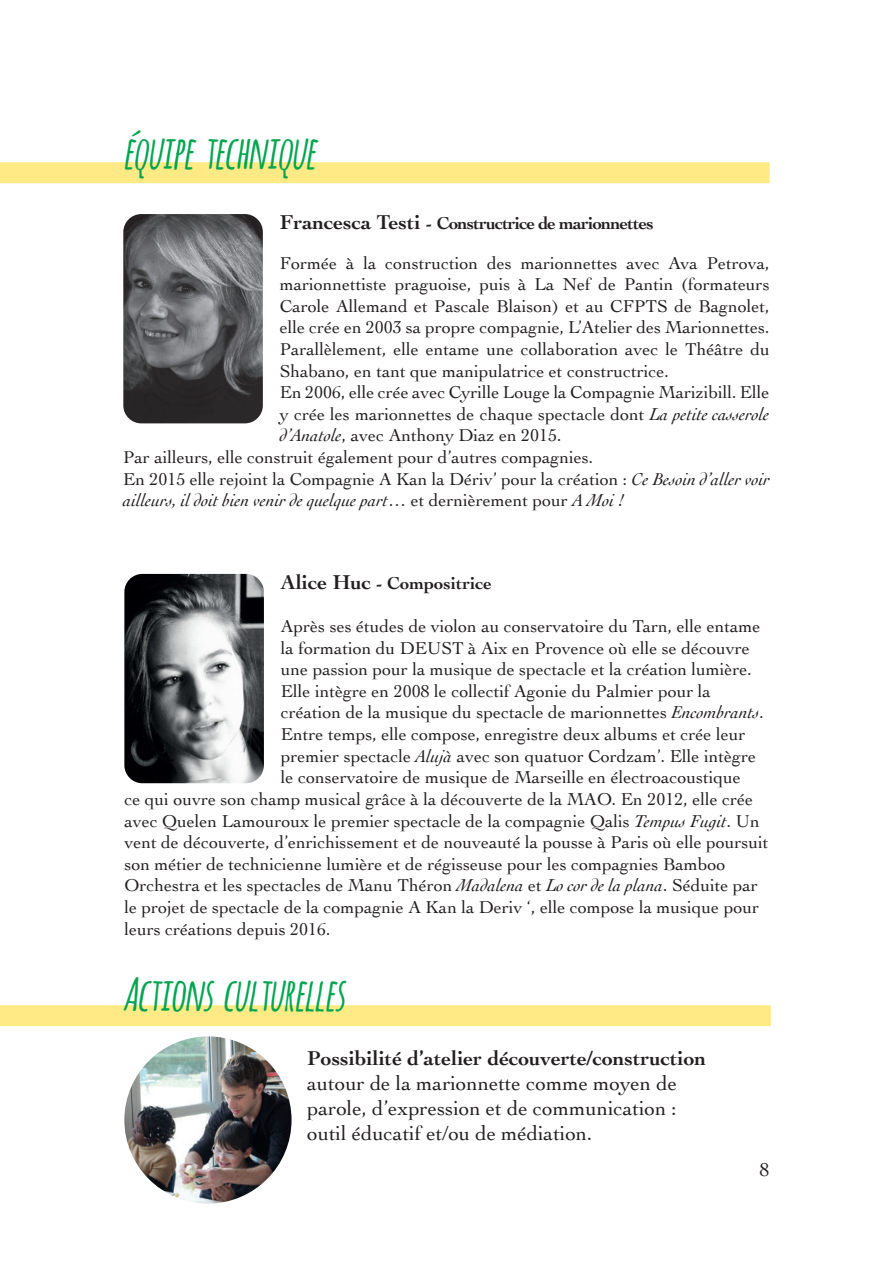
<style>
.page{position:relative;width:893px;height:1263px;background:#fff}
.page>*{position:absolute;margin:0;border:0;box-sizing:border-box;transform-origin:0 0}
.t1{font:italic 700 45px "Amatic";color:#00a54f}
.t2{font:21px/25.2px "Cochin";color:#231f20;text-align:justify}
.t3{font:700 21px "Cochin";color:#231f20}
.t4{font:19.5px "Cochin";color:#231f20}
.t5{font:18px "Cochin";color:#231f20}
.t6{font:italic 18px "Cochin";color:#231f20}
.t7{font:700 18px "Cochin";letter-spacing:-.04em;color:#231f20}
.t8{font:700 18px "Cochin";color:#231f20}
.s1{font-size:21px}
.s2{font-style:italic}
.s3{font-style:normal}
</style>
<div class="page">
<div style="left:0;top:162px;width:770px;height:21px;background:#ffea85"></div>
<img style="left:123px;top:214px;width:140px;height:209px">
<div style="left:0;top:1005px;width:771px;height:21px;background:#ffea85"></div>
<img style="left:124px;top:1036px;width:168px;height:167px;border-radius:84px">
<img style="left:124px;top:574px;width:140px;height:209px">
<h1 class="t1" style="left:123px;top:120px;width:203px">équipetechnique</h1>
<p class="t7" style="left:280px;top:211px;width:375px"><span class="s1">Francesca Testi</span> - Constructrice de marionnettes</p>
<p class="t5" style="left:280px;top:251px;width:491px">Formée à la construction des marionnettes avec Ava Petrova,</p>
<p class="t5" style="left:280px;top:272px;width:491px">marionnettiste praguoise, puis à La Nef de Pantin (formateurs</p>
<p class="t5" style="left:280px;top:294px;width:491px">Carole Allemand et Pascale Blaison) et au CFPTS de Bagnolet,</p>
<p class="t5" style="left:280px;top:315px;width:491px">elle crée en 2003 sa propre compagnie, L’Atelier des Marionnettes.</p>
<p class="t5" style="left:280px;top:337px;width:491px">Parallèlement, elle entame une collaboration avec le Théâtre du</p>
<p class="t5" style="left:280px;top:359px;width:390px">Shabano, en tant que manipulatrice et constructrice.</p>
<p class="t5" style="left:280px;top:380px;width:491px">En 2006, elle crée avec Cyrille Louge la Compagnie Marizibill. Elle</p>
<p class="t5" style="left:280px;top:402px;width:491px">y crée les marionnettes de chaque spectacle dont <span class="s2">La petite casserole</span></p>
<p class="t5" style="left:280px;top:423px;width:283px"><span class="s2">d’Anatole</span>, avec Anthony Diaz en 2015.</p>
<p class="t5" style="left:123px;top:445px;width:472px">Par ailleurs, elle construit également pour d’autres compagnies.</p>
<p class="t5" style="left:123px;top:467px;width:648px">En 2015 elle rejoint la Compagnie A Kan la Dériv’ pour la création : <span class="s2">Ce Besoin d’aller voir</span></p>
<p class="t6" style="left:123px;top:488px;width:502px">ailleurs, il doit bien venir de quelque part<span class="s3">… et dernièrement pour</span> A Moi !</p>
<p class="t8" style="left:281px;top:571px;width:213px"><span class="s1">Alice Huc</span> - Compositrice</p>
<p class="t5" style="left:281px;top:614px;width:481px">Après ses études de violon au conservatoire du Tarn, elle entame</p>
<p class="t5" style="left:281px;top:636px;width:470px">la formation du DEUST à Aix en Provence où elle se découvre</p>
<p class="t5" style="left:281px;top:657px;width:473px">une passion pour la musique de spectacle et la création lumière.</p>
<p class="t5" style="left:281px;top:679px;width:431px">Elle intègre en 2008 le collectif Agonie du Palmier pour la</p>
<p class="t5" style="left:281px;top:700px;width:485px">création de la musique du spectacle de marionnettes <span class="s2">Encombrants</span>.</p>
<p class="t5" style="left:281px;top:722px;width:466px">Entre temps, elle compose, enregistre deux albums et crée leur</p>
<p class="t5" style="left:281px;top:744px;width:477px">premier spectacle <span class="s2">Alujà</span> avec son quatuor Cordzam’. Elle intègre</p>
<p class="t5" style="left:281px;top:765px;width:461px">le conservatoire de musique de Marseille en électroacoustique</p>
<p class="t5" style="left:124px;top:787px;width:630px">ce qui ouvre son champ musical grâce à la découverte de la MAO. En 2012, elle crée</p>
<p class="t5" style="left:124px;top:808px;width:637px">avec Quelen Lamouroux le premier spectacle de la compagnie Qalis <span class="s2">Tempus Fugit</span>. Un</p>
<p class="t5" style="left:124px;top:830px;width:646px">vent de découverte, d’enrichissement et de nouveauté la pousse à Paris où elle poursuit</p>
<p class="t5" style="left:124px;top:852px;width:603px">son métier de technicienne lumière et de régisseuse pour les compagnies Bamboo</p>
<p class="t5" style="left:124px;top:873px;width:635px">Orchestra et les spectacles de Manu Théron <span class="s2">Madalena</span> et <span class="s2">Lo cor de la plana</span>. Séduite par</p>
<p class="t5" style="left:124px;top:895px;width:636px">le projet de spectacle de la compagnie A Kan la Deriv ‘, elle compose la musique pour</p>
<p class="t5" style="left:124px;top:916px;width:208px">leurs créations depuis 2016.</p>
<h1 class="t1" style="left:123px;top:962px;width:233px">Actionsculturelles</h1>
<p class="t3" style="left:307px;top:1044px;width:401px">Possibilité d’atelier découverte/construction</p>
<p class="t2" style="left:307px;top:1070px;width:371px">autour de la marionnette comme moyen de parole, d’expression et de communication : outil éducatif et/ou de médiation.</p>
<p class="t4" style="left:760px;top:1156px;width:11px">8</p>
</div>
